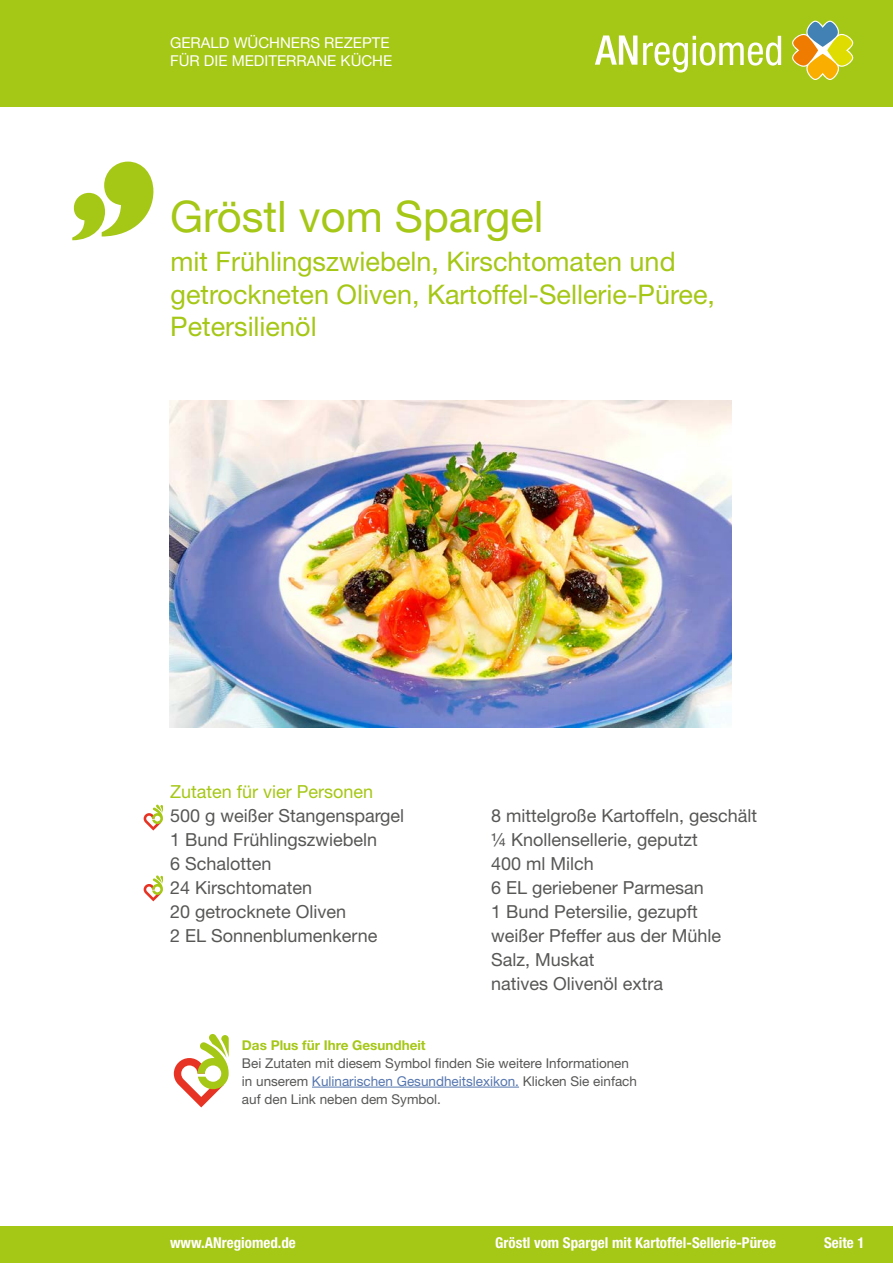
<style>
.page{position:relative;width:893px;height:1263px;background:#fff}
.page>*{position:absolute;margin:0;border:0;box-sizing:border-box;transform-origin:0 0}
.t1{font:43.5px "Helvetica Neue LT Std";color:#a5c715}
.t2{font:27px/32.4px "Helvetica Neue LT Std";color:#a5c715}
.t3{font:18px/24px "Helvetica Neue LT Std";color:#575756}
.t4{font:18px "Helvetica Neue LT Std";color:#a5c715}
.t5{font:700 condensed 15px "Helvetica Neue LT Std";color:#fff}
.t6{font:15px/18px "Helvetica Neue LT Std";color:#fff}
.t7{font:13.5px/18px "Helvetica Neue LT Std";color:#575756}
.t8{font:700 13.5px "Helvetica Neue LT Std";color:#a5c715}
.s1{color:#5576af}
</style>
<div class="page">
<div style="left:0;top:0;width:893px;height:106px;background:#a5c715"></div>
<div style="left:0;top:1227px;width:893px;height:36px;background:#a5c715"></div>
<svg style="left:595px;top:35px;width:42px;height:30px"></svg>
<svg style="left:643px;top:36px;width:138px;height:37px"></svg>
<svg style="left:792px;top:21px;width:62px;height:59px"></svg>
<svg style="left:72px;top:162px;width:81px;height:78px"></svg>
<img style="left:170px;top:400px;width:561px;height:327px">
<svg style="left:144px;top:804px;width:19px;height:26px"></svg>
<svg style="left:174px;top:1034px;width:55px;height:73px"></svg>
<hr style="left:312px;top:1087px;width:207px;height:1px;background:#5576af">
<svg style="left:144px;top:875px;width:19px;height:26px"></svg>
<p class="t6" style="left:170px;top:33px;width:224px">GERALD WÜCHNERS REZEPTE<br>FÜR DIE MEDITERRANE KÜCHE</p>
<h1 class="t1" style="left:170px;top:191px;width:375px">Gröstl vom Spargel</h1>
<h2 class="t2" style="left:170px;top:245px;width:546px">mit Frühlingszwiebeln, Kirschtomaten und getrockneten Oliven, Kartoffel-Sellerie-Püree,<br>Petersilienöl</h2>
<p class="t4" style="left:170px;top:781px;width:205px">Zutaten für vier Personen</p>
<p class="t3" style="left:170px;top:803px;width:236px">500 g weißer Stangenspargel<br>1 Bund Frühlingszwiebeln<br>6 Schalotten<br>24 Kirschtomaten<br>20 getrocknete Oliven<br>2 EL Sonnenblumenkerne</p>
<p class="t3" style="left:491px;top:803px;width:268px">8 mittelgroße Kartoffeln, geschält ¼ Knollensellerie, geputzt<br>400 ml Milch<br>6 EL geriebener Parmesan<br>1 Bund Petersilie, gezupft<br>weißer Pfeffer aus der Mühle<br>Salz, Muskat<br>natives Olivenöl extra</p>
<p class="t8" style="left:242px;top:1036px;width:185px">Das Plus für Ihre Gesundheit</p>
<p class="t7" style="left:242px;top:1054px;width:397px">Bei Zutaten mit diesem Symbol finden Sie weitere Informationen in unserem <span class="s1">Kulinarischen Gesundheitslexikon.</span> Klicken Sie einfach auf den Link neben dem Symbol.</p>
<p class="t5" style="left:170px;top:1234px;width:127px">www.ANregiomed.de</p>
<p class="t5" style="left:495px;top:1234px;width:282px">Gröstl vom Spargel mit Kartoffel-Sellerie-Püree</p>
<p class="t5" style="left:824px;top:1234px;width:42px">Seite 1</p>
</div>
